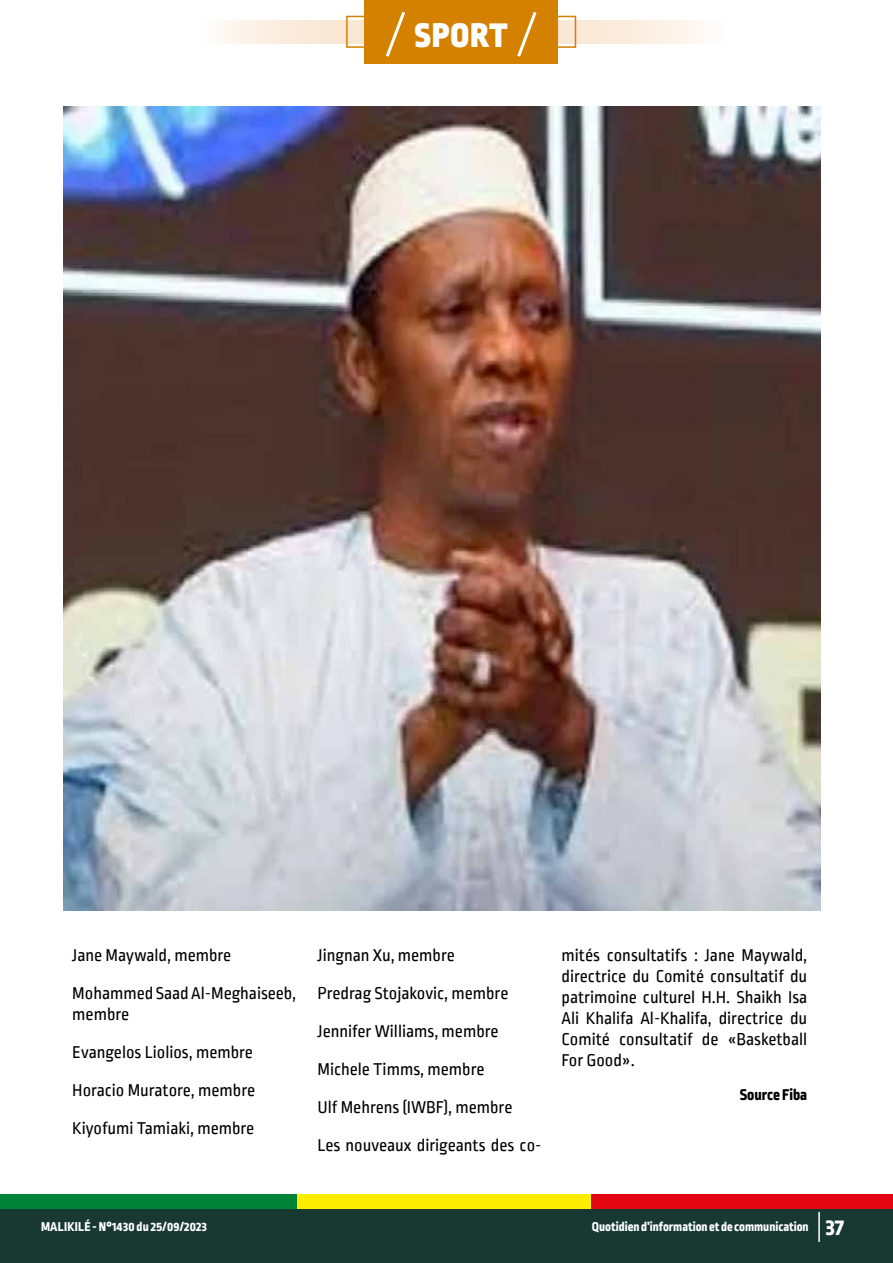
<style>
.page{position:relative;width:893px;height:1263px;background:#fff}
.page>*{position:absolute;margin:0;border:0;box-sizing:border-box;transform-origin:0 0}
.t1{font:900 36px "Ropa Sans Pro";letter-spacing:.03em;color:#fff}
.t2{font:18px/38px "Ropa Sans PTT";color:#000}
.t3{font:800 16.5px "Ropa Sans Pro";color:#000}
.t4{font:800 13.5px "Ropa Sans Pro";color:#fff}
.t5{font:800 13.5px "Ropa Sans Pro";letter-spacing:.02em;color:#fff}
.s1{font-size:24px}
</style>
<div class="page">
<div style="left:0;top:1195px;width:297px;height:17px;background:#008237"></div>
<div style="left:297px;top:1195px;width:297px;height:17px;background:#ffed00"></div>
<div style="left:592px;top:1195px;width:301px;height:17px;background:#e30613"></div>
<div style="left:0;top:1209px;width:893px;height:54px;background:#173932"></div>
<hr style="left:818px;top:1212px;width:2px;height:30px;background:#fff">
<svg style="left:219px;top:20px;width:481px;height:23px"></svg>
<div style="left:346px;top:16px;width:230px;height:32px;border:2px solid #d58100"></div>
<div style="left:364px;top:0;width:194px;height:64px;background:#d58100"></div>
<svg style="left:385px;top:11px;width:20px;height:46px"></svg>
<svg style="left:517px;top:11px;width:20px;height:46px"></svg>
<img style="left:64px;top:106px;width:757px;height:804px">
<h1 class="t1" style="left:415px;top:13px;width:95px">SPORT</h1>
<p class="t2" style="left:72px;top:937px;width:225px">Jane Maywald, membre<br>Mohammed Saad Al-Meghaiseeb,</p>
<p class="t2" style="left:72px;top:996px;width:184px">membre<br>Evangelos Liolios, membre<br>Horacio Muratore, membre<br>Kiyofumi Tamiaki, membre</p>
<p class="t2" style="left:317px;top:937px;width:225px">Jingnan Xu, membre<br>Predrag Stojakovic, membre<br>Jennifer Williams, membre<br>Michele Timms, membre<br>Ulf Mehrens (IWBF), membre<br>Les nouveaux dirigeants des co-</p>
<p class="t2" style="left:561px;top:946px;width:247px;line-height:21px;text-align:justify">mités consultatifs : Jane Maywald, directrice du Comité consultatif du patrimoine culturel H.H. Shaikh Isa Ali Khalifa Al-Khalifa, directrice du Comité consultatif de «Basketball For Good».</p>
<p class="t3" style="left:740px;top:1085px;width:69px">Source Fiba</p>
<p class="t5" style="left:41px;top:1219px;width:168px">MALIKILÉ - N°1430 du 25/09/2023</p>
<p class="t4" style="left:592px;top:1219px;width:254px">Quotidien d’information et de communication <span class="s1">37</span></p>
</div>
